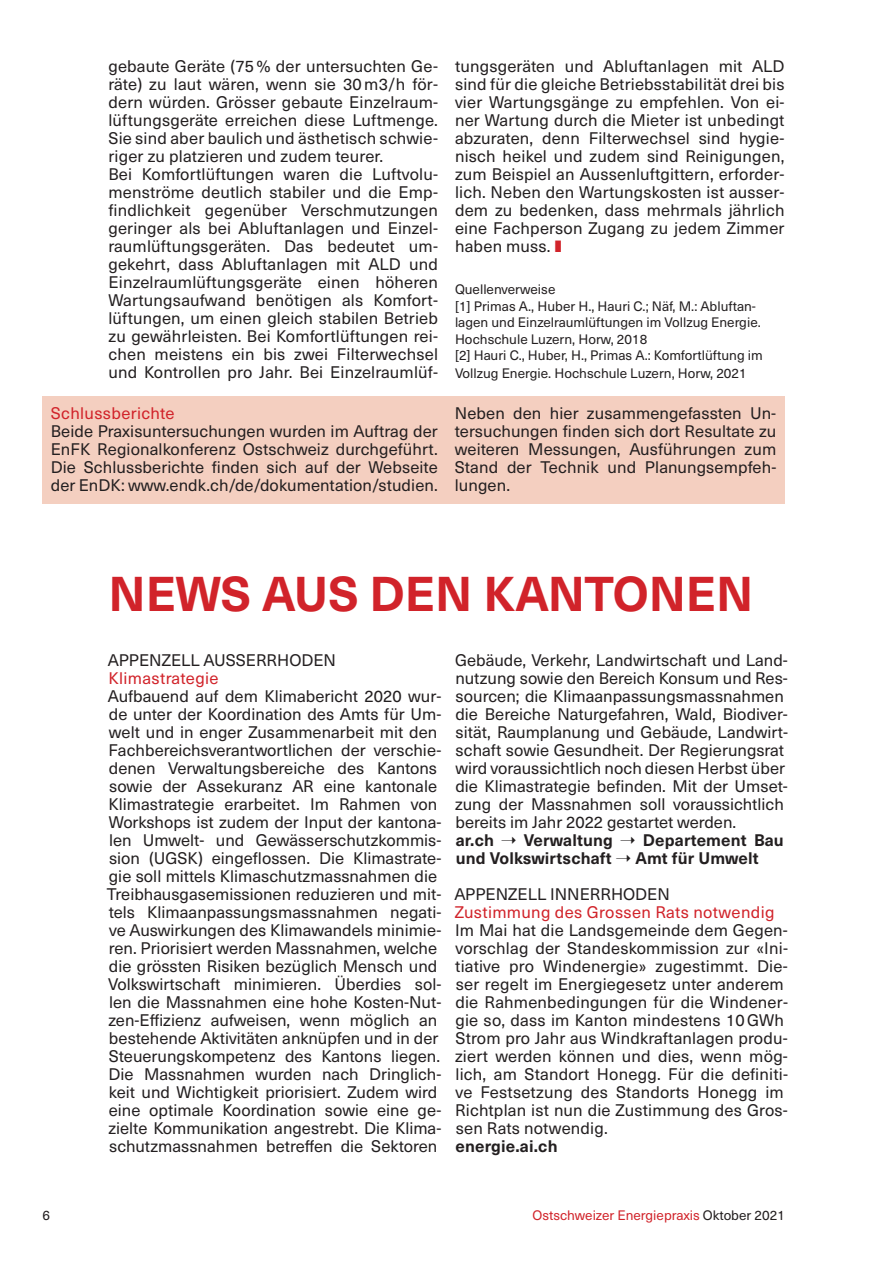
<style>
.page{position:relative;width:893px;height:1263px;background:#fff}
.page>*{position:absolute;margin:0;border:0;box-sizing:border-box;transform-origin:0 0}
.t1{font:700 48px "Neue Haas Unica Pro";color:#d1232a}
.t2{font:16.5px/18px "Neue Haas Unica Pro";color:#231f20}
.t3{font:16.5px "Neue Haas Unica Pro";letter-spacing:.02em;color:#d1232a}
.t4{font:700 16.5px "Neue Haas Unica Pro";letter-spacing:.01em;color:#231f20}
.t5{font:13.5px/16.5px "Neue Haas Unica Pro";color:#231f20}
.t6{font:13.5px "Neue Haas Unica Pro";color:#d1232a}
.s1{color:#d1232a}
.s2{font-weight:700}
.s3{color:#231f20}
</style>
<div class="page">
<div style="left:43px;top:396px;width:742px;height:108px;background:#f4cfc0"></div>
<p class="t2" style="left:108px;top:57px;width:331px">gebaute Geräte (75 % der untersuchten Ge&shy;räte) zu laut wären, wenn sie 30 m3/h för&shy;dern würden. Grösser gebaute Einzelraum&shy;lüftungsgeräte erreichen diese Luftmenge.<br>Sie sind aber baulich und ästhetisch schwie&shy;riger zu platzieren und zudem teurer.<br>Bei Komfortlüftungen waren die Luftvolu&shy;menströme deutlich stabiler und die Emp&shy;findlichkeit gegenüber Verschmutzungen geringer als bei Abluftanlagen und Einzel&shy;raumlüftungsgeräten. Das bedeutet um&shy;gekehrt, dass Abluftanlagen mit ALD und Einzelraumlüftungsgeräte einen höheren Wartungsaufwand benötigen als Komfort&shy;lüftungen, um einen gleich stabilen Betrieb zu gewährleisten. Bei Komfortlüftungen rei&shy;chen meistens ein bis zwei Filterwechsel und Kontrollen pro Jahr. Bei Einzelraumlüf-</p>
<p class="t2" style="left:455px;top:58px;width:331px;text-align:justify">tungsgeräten und Abluftanlagen mit ALD sind für die gleiche Betriebsstabilität drei bis vier Wartungsgänge zu empfehlen. Von ei&shy;ner Wartung durch die Mieter ist unbedingt abzuraten, denn Filterwechsel sind hygie&shy;nisch heikel und zudem sind Reinigungen, zum Beispiel an Aussenluftgittern, erforder&shy;lich. Neben den Wartungskosten ist ausser&shy;dem zu bedenken, dass mehrmals jährlich eine Fachperson Zugang zu jedem Zimmer haben muss. <span class="s1">❚</span></p>
<p class="t5" style="left:455px;top:281px;width:309px">Quellenverweise<br>[1] Primas A., Huber H., Hauri C.; Näf, M.: Abluftan&shy;lagen und Einzelraumlüftungen im Vollzug Energie.<br>Hochschule Luzern, Horw, 2018<br>[2] Hauri C., Huber, H., Primas A.: Komfortlüftung im</p>
<p class="t5" style="left:455px;top:365px;width:293px">Vollzug Energie. Hochschule Luzern, Horw, 2021</p>
<p class="t3" style="left:51px;top:404px;width:125px">Schlussberichte</p>
<p class="t2" style="left:51px;top:423px;width:388px;text-align:justify">Beide Praxisuntersuchungen wurden im Auftrag der EnFK Regionalkonferenz Ostschweiz durchgeführt.<br>Die Schlussberichte finden sich auf der Webseite der EnDK: www.endk.ch/de/dokumentation/studien.</p>
<p class="t2" style="left:455px;top:405px;width:323px;text-align:justify">Neben den hier zusammengefassten Un&shy;tersuchungen finden sich dort Resultate zu weiteren Messungen, Ausführungen zum Stand der Technik und Planungsempfeh&shy;lungen.</p>
<h1 class="t1" style="left:109px;top:565px;width:646px">NEWS AUS DEN KANTONEN</h1>
<p class="t2" style="left:108px;top:651px;width:230px">APPENZELL AUSSERRHODEN</p>
<p class="t3" style="left:109px;top:668px;width:112px">Klimastrategie</p>
<p class="t2" style="left:107px;top:687px;width:336px">Aufbauend auf dem Klimabericht 2020 wur&shy;de unter der Koordination des Amts für Um&shy;welt und in enger Zusammenarbeit mit den Fachbereichsverantwortlichen der verschie&shy;denen Verwaltungsbereiche des Kantons sowie der Assekuranz AR eine kantonale Klimastrategie erarbeitet. Im Rahmen von Workshops ist zudem der Input der kantona&shy;len Umwelt- und Gewässerschutzkommis&shy;sion (UGSK) eingeflossen. Die Klimastrate&shy;gie soll mittels Klimaschutzmassnahmen die Treibhausgasemissionen reduzieren und mit&shy;tels Klimaanpassungsmassnahmen negati&shy;ve Auswirkungen des Klimawandels minimie&shy;ren. Priorisiert werden Massnahmen, welche die grössten Risiken bezüglich Mensch und Volkswirtschaft minimieren. Überdies sol&shy;len die Massnahmen eine hohe Kosten-Nut&shy;zen-Effizienz aufweisen, wenn möglich an bestehende Aktivitäten anknüpfen und in der Steuerungskompetenz des Kantons liegen.<br>Die Massnahmen wurden nach Dringlich&shy;keit und Wichtigkeit priorisiert. Zudem wird eine optimale Koordination sowie eine ge&shy;zielte Kommunikation angestrebt. Die Klima&shy;schutzmassnahmen betreffen die Sektoren</p>
<p class="t2" style="left:455px;top:651px;width:334px">Gebäude, Verkehr, Landwirtschaft und Land&shy;nutzung sowie den Bereich Konsum und Res&shy;sourcen; die Klimaanpassungsmassnahmen die Bereiche Naturgefahren, Wald, Biodiver&shy;sität, Raumplanung und Gebäude, Landwirt&shy;schaft sowie Gesundheit. Der Regierungsrat wird voraussichtlich noch diesen Herbst über die Klimastrategie befinden. Mit der Umset&shy;zung der Massnahmen soll voraussichtlich bereits im Jahr 2022 gestartet werden.<br><span class="s2">ar.ch</span> ➝ <span class="s2">Verwaltung</span> ➝ <span class="s2">Departement Bau und Volkswirtschaft</span> ➝ <span class="s2">Amt für Umwelt</span></p>
<p class="t2" style="left:454px;top:885px;width:217px">APPENZELL INNERRHODEN</p>
<p class="t3" style="left:455px;top:902px;width:321px">Zustimmung des Grossen Rats notwendig</p>
<p class="t2" style="left:455px;top:921px;width:334px">Im Mai hat die Landsgemeinde dem Gegen&shy;vorschlag der Standeskommission zur «Ini&shy;tiative pro Windenergie» zugestimmt. Die&shy;ser regelt im Energiegesetz unter anderem die Rahmenbedingungen für die Windener&shy;gie so, dass im Kanton mindestens 10 GWh Strom pro Jahr aus Windkraftanlagen produ&shy;ziert werden können und dies, wenn mög&shy;lich, am Standort Honegg. Für die definiti&shy;ve Festsetzung des Standorts Honegg im Richtplan ist nun die Zustimmung des Gros&shy;sen Rats notwendig.</p>
<p class="t4" style="left:455px;top:1136px;width:104px">energie.ai.ch</p>
<p class="t5" style="left:42px;top:1207px;width:9px">6</p>
<p class="t6" style="left:532px;top:1207px;width:254px">Ostschweizer Energiepraxis <span class="s3">Oktober 2021</span></p>
</div>
